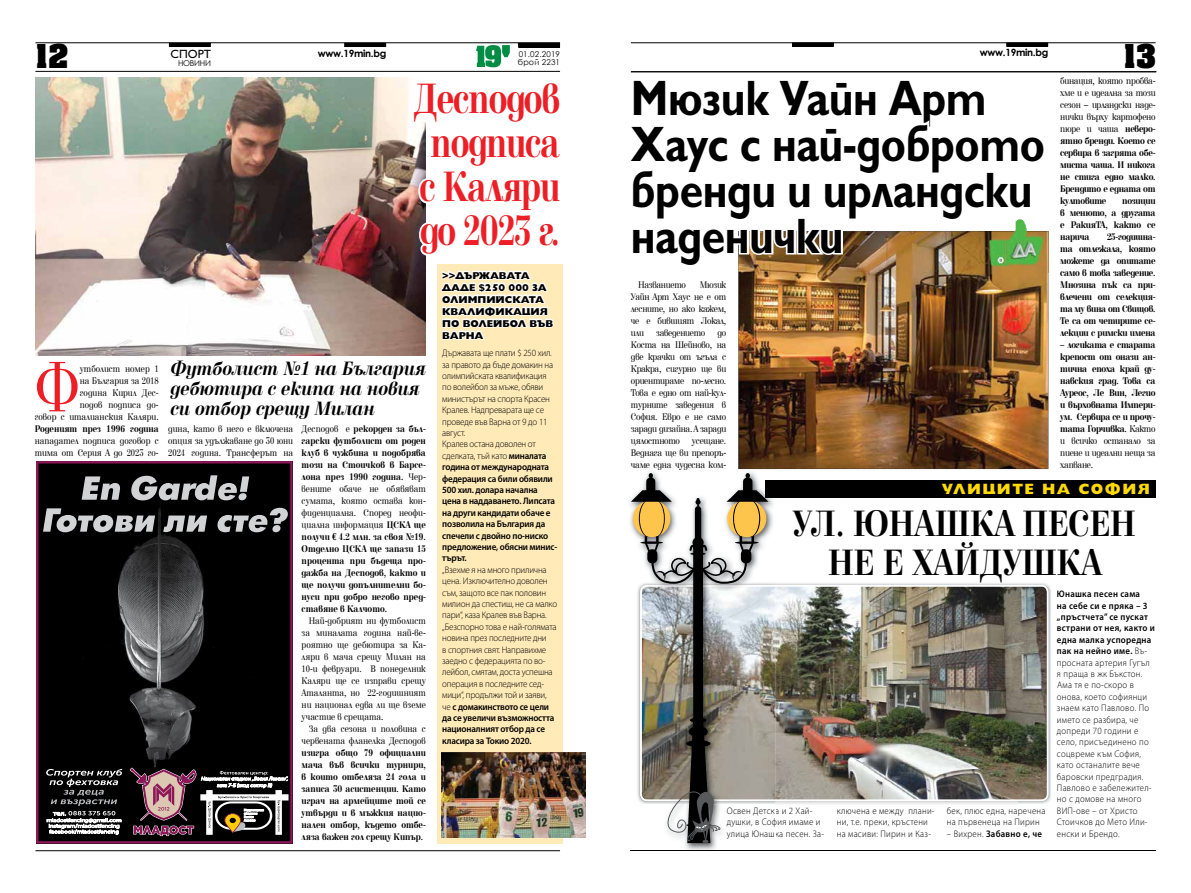
<style>
.page{position:relative;width:1191px;height:893px;background:#fff}
.page>*{position:absolute;margin:0;border:0;box-sizing:border-box;transform-origin:0 0}
.t1{font:64px "Elfin CYR";color:#ed1e25;scale:.85 1}
.t2{font:700 50px/46px "Gilt";letter-spacing:-.01em;color:#000;scale:.85 1}
.t3{font:700 44px/44px "Elfin CYR";letter-spacing:-.025em;color:#ed1e25;text-align:justify;scale:.76 1}
.t4{font:700 38px/39px "Elfin CYR";color:#000;text-align:center;scale:.85 1}
.t5{font:700 28px "Achen Cyr";color:#000}
.t6{font:italic 700 20px/20px "Elfin CYR";color:#000;scale:.85 1}
.t7{font:800 15px "Gilt";letter-spacing:.1em;color:#ffda00}
.t8{font:12px "Gilt";color:#000}
.t9{font:700 10px/12px "Elfin CYR";letter-spacing:-.03em;color:#000;text-align:justify;scale:.86 1}
.t10{font:700 10px/12px "Elfin CYR";letter-spacing:-.03em;color:#000;text-align:justify;scale:.85 1}
.t11{font:10px/12px "Elfin CYR";color:#000;text-align:right;scale:.85 1}
.t12{font:10px/12px "Elfin CYR";color:#000;text-align:justify;scale:.86 1}
.t13{font:800 10px/12px "Gilt";color:#000}
.t14{font:700 10px "Century Gothic";letter-spacing:-.03em;color:#000}
.t15{font:700 10px "Elfin CYR";color:#000;scale:.85 1}
.t16{font:10px "Elfin CYR";letter-spacing:-.03em;color:#000;scale:.86 1}
.t17{font:300 9.5px/11.4px "Myriad Pro";letter-spacing:-.015em;color:#000;scale:.95 1}
.t18{font:300 9.5px/11.4px "Myriad Pro";letter-spacing:.03em;color:#000;scale:.93 1}
.t19{font:600 9.5px "Myriad Pro";letter-spacing:.03em;color:#000;scale:.93 1}
.t20{font:8px "Century Gothic";letter-spacing:.02em;color:#000}
.s1{font-weight:400}
.s2{font-weight:600}
.s3{font-weight:300}
</style>
<div class="page">
<hr style="left:35px;top:43px;width:525px;height:1px;background:#000">
<hr style="left:35px;top:71px;width:525px;height:1px;background:#000">
<svg style="left:476px;top:45px;width:34px;height:22px"></svg>
<div style="left:169px;top:43px;width:42px;height:4px;border:1px solid #000"></div>
<div style="left:344px;top:43px;width:42px;height:4px;border:1px solid #000"></div>
<hr style="left:518px;top:43px;width:41px;height:4px;background:#000">
<div style="left:518px;top:43px;width:42px;height:5px;border:1px solid #000"></div>
<hr style="left:35px;top:850px;width:525px;height:1px;background:#000">
<img style="left:36px;top:77px;width:389px;height:279px">
<svg style="left:410px;top:79px;width:16px;height:179px"></svg>
<div style="left:551px;top:238px;width:9px;height:10px;border:4px solid #fff;border-radius:50%"></div>
<svg style="left:36px;top:461px;width:257px;height:383px;background:#272224"></svg>
<div style="left:437px;top:264px;width:126px;height:579px;background:#ffeab8"></div>
<svg style="left:441px;top:270px;width:113px;height:70px"></svg>
<img style="left:441px;top:752px;width:144px;height:85px">
<hr style="left:631px;top:850px;width:524px;height:1px;background:#000">
<hr style="left:631px;top:43px;width:524px;height:1px;background:#000">
<div style="left:1006px;top:43px;width:42px;height:4px;border:1px solid #000"></div>
<div style="left:792px;top:43px;width:42px;height:4px;border:1px solid #000"></div>
<hr style="left:631px;top:72px;width:525px;height:1px;background:#000">
<img style="left:775px;top:583px;width:276px;height:30px">
<img style="left:1017px;top:613px;width:34px;height:191px">
<img style="left:775px;top:585px;width:273px;height:216px">
<img style="left:630px;top:472px;width:145px;height:379px">
<img style="left:631px;top:850px;width:144px;height:1px">
<img style="left:768px;top:807px;width:7px;height:8px">
<img style="left:768px;top:818px;width:7px;height:9px">
<img style="left:768px;top:830px;width:7px;height:9px">
<img style="left:768px;top:585px;width:7px;height:216px">
<svg style="left:631px;top:473px;width:137px;height:370px"></svg>
<img style="left:738px;top:268px;width:310px;height:201px">
<img style="left:738px;top:231px;width:240px;height:37px">
<img style="left:1015px;top:219px;width:12px;height:12px">
<img style="left:978px;top:231px;width:70px;height:42px">
<div style="left:765px;top:481px;width:390px;height:17px;background:#000"></div>
<h3 class="t5" style="left:35px;top:37px;width:35px">12</h3>
<h1 class="t1" style="left:35px;top:352px;width:54px">Ф</h1>
<p class="t11" style="left:35px;top:363px;width:147px">утболист номер 1<br>на България за 2018<br>година Кирил Дес-<br>подов подписа до-<br>говор с италианския Каляри.</p>
<p class="t15" style="left:35px;top:423px;width:147px">Роденият през 1996 година</p>
<p class="t11" style="left:35px;top:435px;width:147px;text-align:left">нападател подписа договор с тима от Серия А до 2023 го-</p>
<p class="t8" style="left:171px;top:48px;width:42px">СПОРТ</p>
<p class="t20" style="left:178px;top:58px;width:35px">НОВИНИ</p>
<p class="t14" style="left:318px;top:45px;width:70px">www.19min.bg</p>
<p class="t20" style="left:519px;top:48px;width:43px">01.02.2019</p>
<p class="t20" style="left:518px;top:56px;width:44px">брой 2231</p>
<h3 class="t3" style="left:414px;top:78px;width:194px">Десподов подписа с Каляри до 2023 г.</h3>
<h3 class="t6" style="left:169px;top:359px;width:302px">Футболист №1 на България дебютира с екипа на новия си отбор срещу Милан</h3>
<p class="t11" style="left:168px;top:423px;width:148px;text-align:justify">дина, като в него е включена опция за удължаване до 30 юни 2024 година. Трансферът на</p>
<p class="t10" style="left:302px;top:423px;width:148px"><span class="s1">Десподов е</span> рекорден за бъл&shy;гарски футболист от роден клуб в чужбина и подобрява този на Стоичков в Барсе&shy;лона през 1990 година. <span class="s1">Чер&shy;вените обаче не обявяват сумата, която остава кон&shy;фиденциална. Според неофи&shy;циална информация</span> ЦСКА ще получи € 4.2 млн. за своя №19.<br>Отделно ЦСКА ще запази 15 процента при бъдеща про&shy;дажба на Десподов, както и ще получи допълнителни бо&shy;нуси при добро негово пред&shy;ставяне в Калчото.</p>
<p class="t11" style="left:302px;top:615px;width:148px;text-align:justify;text-indent:7px">Най-добрият ни футболист за миналата година най-ве&shy;роятно ще дебютира за Ка&shy;ляри в мача срещу Милан на 10-и февруари. В понеделник Каляри ще се изправи срещу Аталанта, но 22-годишният ни национал едва ли ще вземе участие в срещата.</p>
<p class="t11" style="left:302px;top:723px;width:148px">За два сезона и половина с червената фланелка Десподов</p>
<p class="t10" style="left:302px;top:747px;width:148px">изигра общо 79 официални мача във всички турнири, в които отбеляза 24 гола и записа 30 асистенции. Като играч на армейците той се утвърди и в мъжкия нацио&shy;нален отбор, където отбе&shy;ляза важен гол срещу Кипър.</p>
<p class="t13" style="left:442px;top:269px;width:112px">&gt;&gt;ДЪРЖАВАТА<br>ДАДЕ $250 000 ЗА<br>ОЛИМПИЙСКАТА<br>КВАЛИФИКАЦИЯ<br>ПО ВОЛЕЙБОЛ ВЪВ<br>ВАРНА</p>
<p class="t17" style="left:442px;top:347px;width:123px">Държавата ще плати $ 250 хил. за правото да бъде домакин на олимпийската квалификация по волейбол за мъже, обяви министърът на спорта Красен<br>Кралев. Надпреварата ще се проведе във Варна от 9 до 11 август.<br>Кралев остана доволен от сделката, тъй като <span class="s2">миналата година от международната федерация са били обявили<br>500 хил. долара начална цена в наддаването. Липсата на други кандидати обаче е позволила на България да спечели с двойно по-ниско предложение, обясни минис&shy;търът.</span></p>
<p class="t17" style="left:442px;top:564px;width:123px">„Взехме я на много прилична цена. Изключително доволен съм, защото все пак половин милион да спестиш, не са малко пари“, каза Кралев във Варна. „Безспорно това е най-голямата новина през последните дни<br>в спортния свят. Направихме заедно с федерацията по во&shy;лейбол, смятам, доста успешна операция в последните сед&shy;мици“, продължи той и заяви, че <span class="s2">с домакинството се цели да се увеличи възможността националният отбор да се класира за Токио 2020.</span></p>
<p class="t14" style="left:979px;top:45px;width:70px">www.19min.bg</p>
<h2 class="t2" style="left:631px;top:75px;width:488px">Мюзик Уайн Арт<br>Хаус с най-доброто бренди и ирландски наденички</h2>
<p class="t16" style="left:638px;top:279px;width:57px">Названието</p>
<p class="t12" style="left:631px;top:279px;width:112px;text-indent:69px">Мюзик Уайн Арт Хаус не е от лесните, но ако кажем, че е бившият Локал, или заведението до Коста на Шейново, на две крачки от ъгъла с Кракра, сигурно ще ви ориентираме по-лесно.<br>Това е едно от най-кул&shy;турните заведения в София. Евро е не само заради дизайна. А заради цялостното усещане.<br>Веднага ще ви препоръ&shy;чаме една чудесна ком-</p>
<h3 class="t5" style="left:1123px;top:37px;width:33px">13</h3>
<p class="t9" style="left:1060px;top:75px;width:112px"><span class="s1">бинация, която пробва&shy;хме и е идеална за този сезон – ирландски наде&shy;нички върху картофено пюре и чаша</span> неверо&shy;ятно бренди. Което се сервира в загрята обе&shy;миста чаша. И никога не стига едно малко.<br>Брендито е едната от култовите</p>
<p class="t9" style="left:1060px;top:195px;width:112px;text-indent:62px">позиции в менюто, а другата е РакияТА, както се нарича</p>
<p class="t9" style="left:1060px;top:231px;width:112px;text-indent:47px">25-годишна&shy;та отлежала, която можете да опитате само в това заведение.<br>Мнозина пък са при&shy;влечени от селекция&shy;та му вина от Свищов.<br>Те са от четирите се&shy;лекции с римски имена</p>
<p class="t9" style="left:1060px;top:339px;width:112px">– логиката е старата крепост от онази ан&shy;тична епоха край ду&shy;навския град. Това са Ауреос, Ле Вин, Легио и върховната Импери&shy;ум. Сервира се и прочу&shy;тата Горчивка. <span class="s1">Както и всичко останало за пиене и идеални неща за хапване.</span></p>
<h3 class="t7" style="left:942px;top:481px;width:209px">УЛИЦИТЕ НА СОФИЯ</h3>
<h3 class="t4" style="left:793px;top:505px;width:405px">УЛ. ЮНАШКА ПЕСЕН<br>НЕ Е ХАЙДУШКА</h3>
<p class="t18" style="left:727px;top:805px;width:106px">Освен Детска и 2 Хай&shy;душки, в София имаме и улица Юнашка песен. За-</p>
<p class="t18" style="left:837px;top:805px;width:107px">ключена е между плани&shy;ни, т.е. преки, кръстени на масиви: Пирин и Каз-</p>
<p class="t18" style="left:947px;top:805px;width:108px">бек, плюс една, наречена на първенеца на Пирин</p>
<p class="t19" style="left:947px;top:827px;width:104px"><span class="s3">– Вихрен.</span> Забавно е, че</p>
<p class="t18" style="left:1057px;top:588px;width:107px"><span class="s2">Юнашка песен сама<br>на себе си е пряка – 3 „пръстчета” се пускат встрани от нея, както и една малка успоредна пак на нейно име.</span> Въ&shy;просната артерия Гугъл я праща в жк Бъкстон.<br>Ама тя е по-скоро в онова, което софиянци знаем като Павлово. По името се разбира, че допреди 70 години е село, присъединено по соцвреме към София, като останалите вече баровски предградия.<br>Павлово е забележител&shy;но с домове на много<br>ВИП-ове – от Христо<br>Стоичков до Мето Или&shy;енски и Брендо.</p>
</div>
